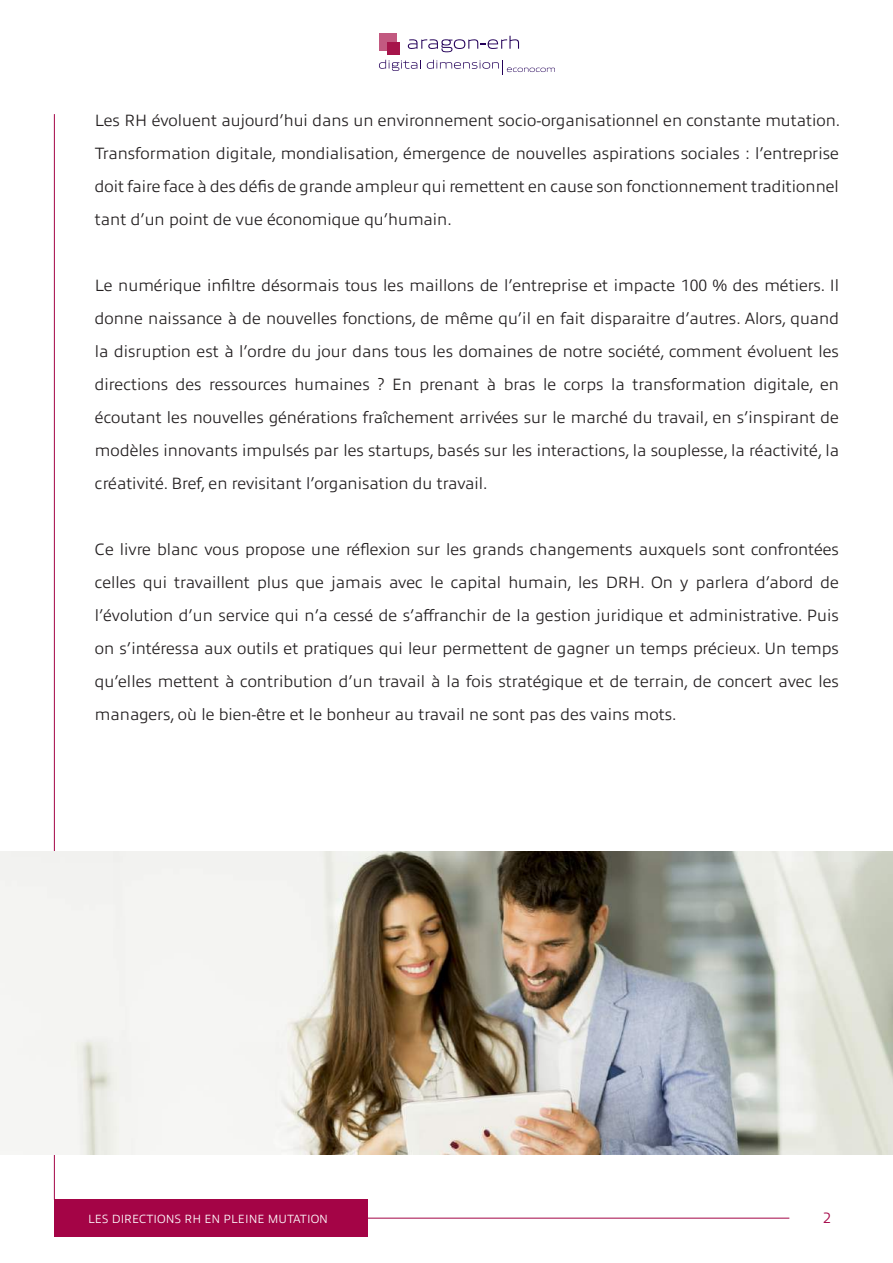
<style>
.page{position:relative;width:893px;height:1263px;background:#fff}
.page>*{position:absolute;margin:0;border:0;box-sizing:border-box;transform-origin:0 0}
.t1{font:300 16.5px/33px "Allumi Ptf";color:#231f20;text-align:justify}
.t2{font:300 15px "Allumi Ptf";color:#a40446}
.t3{font:300 12px "Allumi Ptf";color:#fff}
</style>
<div class="page">
<hr style="left:54px;top:114px;width:1px;height:1085px;background:#a40446">
<hr style="left:322px;top:1218px;width:467px;height:1px;background:#a40446">
<img style="left:0;top:851px;width:893px;height:303px">
<div style="left:379px;top:33px;width:18px;height:18px;background:#c25980"></div>
<div style="left:388px;top:42px;width:12px;height:13px;background:#a6144a"></div>
<svg style="left:408px;top:36px;width:111px;height:16px"></svg>
<svg style="left:379px;top:60px;width:42px;height:11px"></svg>
<svg style="left:427px;top:60px;width:128px;height:15px"></svg>
<div style="left:54px;top:1199px;width:313px;height:38px;background:#a40446"></div>
<p class="t1" style="left:95px;top:103px;width:747px">Les RH évoluent aujourd’hui dans un environnement socio-organisationnel en constante mutation.<br>Transformation digitale, mondialisation, émergence de nouvelles aspirations sociales : l’entreprise doit faire face à des défis de grande ampleur qui remettent en cause son fonctionnement traditionnel tant d’un point de vue économique qu’humain.</p>
<p class="t1" style="left:95px;top:268px;width:746px">Le numérique infiltre désormais tous les maillons de l’entreprise et impacte 100 % des métiers. Il donne naissance à de nouvelles fonctions, de même qu’il en fait disparaitre d’autres. Alors, quand la disruption est à l’ordre du jour dans tous les domaines de notre société, comment évoluent les directions des ressources humaines ? En prenant à bras le corps la transformation digitale, en écoutant les nouvelles générations fraîchement arrivées sur le marché du travail, en s’inspirant de modèles innovants impulsés par les startups, basés sur les interactions, la souplesse, la réactivité, la créativité. Bref, en revisitant l’organisation du travail.</p>
<p class="t1" style="left:95px;top:532px;width:745px">Ce livre blanc vous propose une réflexion sur les grands changements auxquels sont confrontées celles qui travaillent plus que jamais avec le capital humain, les DRH. On y parlera d’abord de l’évolution d’un service qui n’a cessé de s’affranchir de la gestion juridique et administrative. Puis on s’intéressa aux outils et pratiques qui leur permettent de gagner un temps précieux. Un temps qu’elles mettent à contribution d’un travail à la fois stratégique et de terrain, de concert avec les managers, où le bien-être et le bonheur au travail ne sont pas des vains mots.</p>
<p class="t3" style="left:88px;top:1210px;width:241px">LES DIRECTIONS RH EN PLEINE MUTATION</p>
<p class="t2" style="left:823px;top:1207px;width:9px">2</p>
</div>
